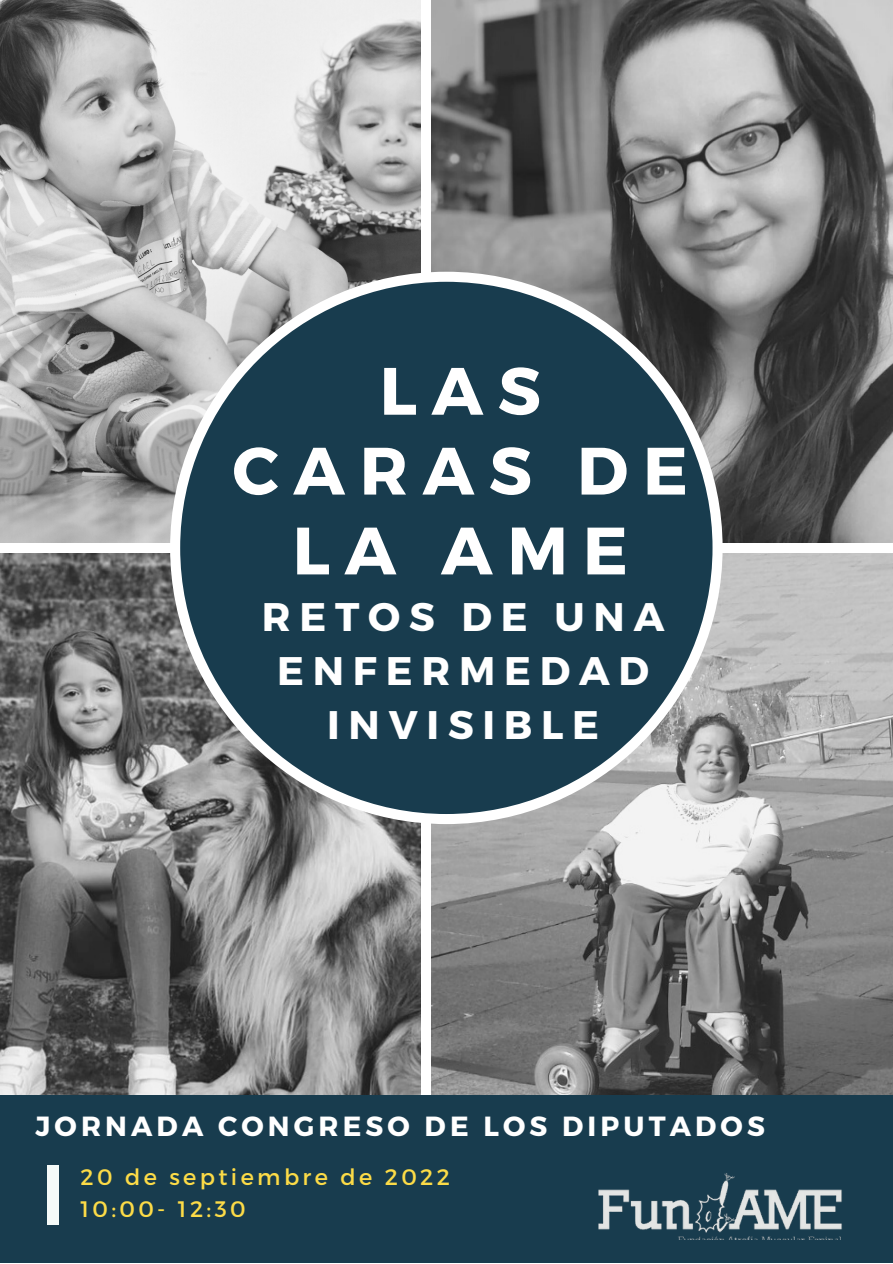
<style>
.page{position:relative;width:893px;height:1264px;background:#fff}
.page>*{position:absolute;margin:0;border:0;box-sizing:border-box;transform-origin:0 0}
.t1{font:700 66.9px/79.8px "Montserrat";letter-spacing:.22em;color:#fff;text-align:center}
.t2{font:700 39.9px/54px "Montserrat";letter-spacing:.22em;color:#fff;text-align:center}
.t3{font:700 27.75px "Montserrat";letter-spacing:.15em;color:#fff}
.t4{font:22.35px/31.5px "Montserrat";letter-spacing:.15em;color:#fcdb47}
</style>
<div class="page">
<img style="left:0;top:0;width:420px;height:542px">
<img style="left:432px;top:0;width:460px;height:542px">
<img style="left:432px;top:553px;width:460px;height:542px">
<img style="left:0;top:553px;width:420px;height:542px">
<svg style="left:170px;top:272px;width:552px;height:552px;background:#3f5966"></svg>
<div style="left:0;top:1095px;width:892px;height:167px;background:#183c4e"></div>
<div style="left:48px;top:1165px;width:11px;height:60px;background:#f5fbf9"></div>
<img style="left:598px;top:1173px;width:244px;height:66px">
<h1 class="t1" style="left:232px;top:347px;width:457px">LAS<br>CARAS DE<br>LA AME</h1>
<h2 class="t2" style="left:262px;top:587px;width:404px">RETOS DE UNA<br>ENFERMEDAD<br>INVISIBLE</h2>
<p class="t3" style="left:36px;top:1108px;width:730px">JORNADA CONGRESO DE LOS DIPUTADOS</p>
<p class="t4" style="left:80px;top:1160px;width:371px">20 de septiembre de 2022<br>10:00- 12:30</p>
</div>
